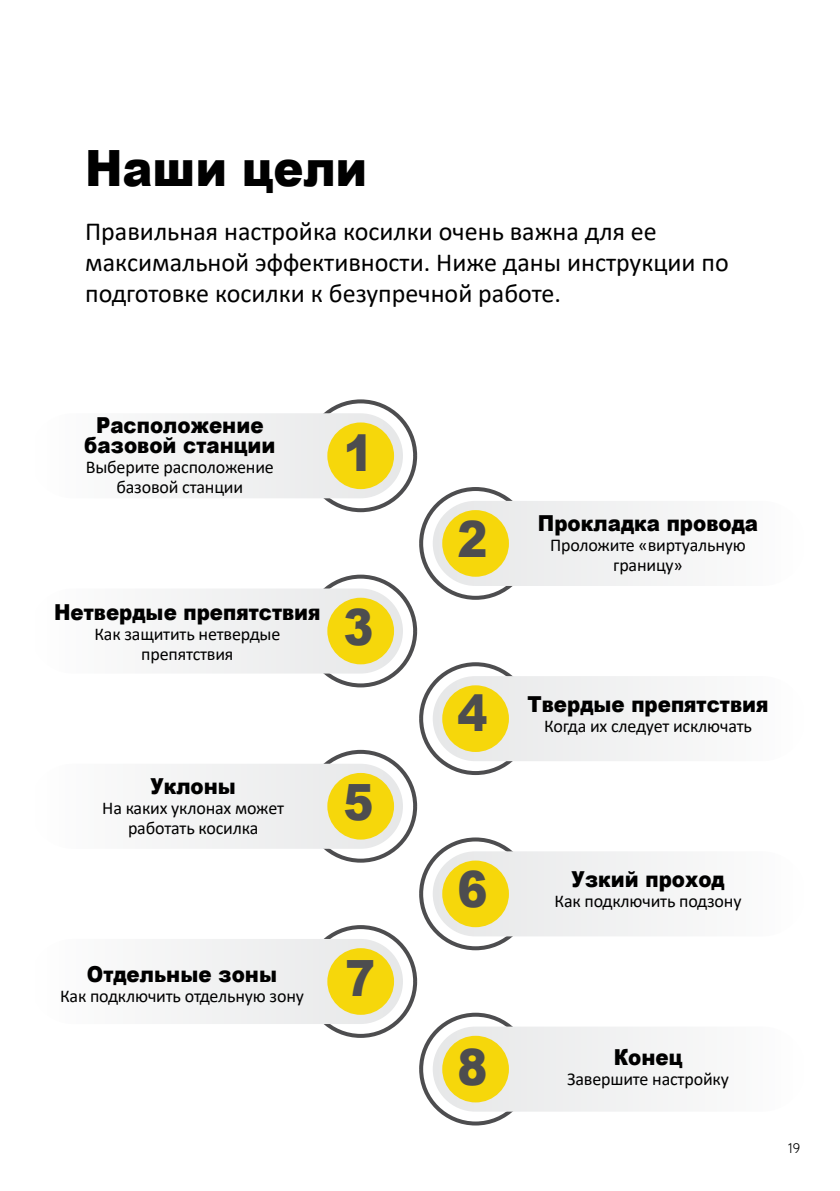
<style>
.page{position:relative;width:840px;height:1191px;background:#fff}
.page>*{position:absolute;margin:0;border:0;box-sizing:border-box;transform-origin:0 0}
.t1{font:900 50px "Arial";color:#000;scale:.9 1}
.t2{font:900 50px "Arial";color:#4d4d4f;scale:.9 1}
.t3{font:26px/31.2px "Calibri";color:#000}
.t4{font:900 22px/20px "Arial";color:#000;text-align:center;scale:.9 1}
.t5{font:18px/20px "Calibri";letter-spacing:-.01em;color:#000;text-align:center}
.t6{font:14px "Aaux Next";color:#000}
</style>
<div class="page">
<svg style="left:419px;top:1012px;width:112px;height:113px"></svg>
<svg style="left:419px;top:837px;width:112px;height:113px"></svg>
<svg style="left:419px;top:662px;width:112px;height:113px"></svg>
<svg style="left:304px;top:574px;width:113px;height:113px"></svg>
<svg style="left:304px;top:750px;width:113px;height:112px"></svg>
<svg style="left:304px;top:925px;width:113px;height:113px"></svg>
<svg style="left:419px;top:487px;width:112px;height:113px"></svg>
<svg style="left:304px;top:399px;width:113px;height:113px"></svg>
<div style="left:30px;top:413px;width:373px;height:85px;background:#f3f3f4;border-radius:43px"></div>
<div style="left:30px;top:588px;width:373px;height:85px;background:#f3f3f4;border-radius:43px"></div>
<div style="left:30px;top:763px;width:373px;height:85px;background:#f3f3f3;border-radius:43px"></div>
<div style="left:30px;top:939px;width:373px;height:85px;background:#f3f3f3;border-radius:43px"></div>
<div style="left:432px;top:501px;width:372px;height:85px;background:#f3f3f3;border-radius:43px"></div>
<div style="left:432px;top:676px;width:372px;height:85px;background:#f3f3f3;border-radius:43px"></div>
<div style="left:432px;top:851px;width:372px;height:85px;background:#f3f3f3;border-radius:43px"></div>
<div style="left:432px;top:1026px;width:372px;height:85px;background:#f3f3f3;border-radius:43px"></div>
<div style="left:327px;top:422px;width:67px;height:67px;background:#f6d70b;border-radius:50%"></div>
<div style="left:327px;top:597px;width:67px;height:67px;background:#f6d70b;border-radius:50%"></div>
<div style="left:327px;top:773px;width:67px;height:66px;background:#f6d70b;border-radius:50%"></div>
<div style="left:327px;top:948px;width:67px;height:66px;background:#f6d70b;border-radius:50%"></div>
<div style="left:442px;top:510px;width:66px;height:67px;background:#f6d70b;border-radius:50%"></div>
<div style="left:442px;top:685px;width:66px;height:67px;background:#f6d70b;border-radius:50%"></div>
<div style="left:442px;top:860px;width:66px;height:67px;background:#f6d70b;border-radius:50%"></div>
<div style="left:442px;top:1035px;width:66px;height:67px;background:#f6d70b;border-radius:50%"></div>
<h1 class="t1" style="left:85px;top:132px;width:315px">Наши цели</h1>
<h2 class="t3" style="left:85px;top:215px;width:645px">Правильная настройка косилки очень важна для ее максимальной эффективности. Ниже даны инструкции по подготовке косилки к безупречной работе.</h2>
<p class="t4" style="left:84px;top:415px;width:214px">Расположение базовой станции</p>
<p class="t5" style="left:86px;top:457px;width:189px">Выберите расположение базовой станции</p>
<h1 class="t2" style="left:343px;top:416px;width:35px">1</h1>
<p class="t4" style="left:54px;top:602px;width:297px">Нетвердые препятствия</p>
<p class="t5" style="left:94px;top:624px;width:187px">Как защитить нетвердые препятствия</p>
<h1 class="t2" style="left:343px;top:590px;width:35px">3</h1>
<p class="t4" style="left:150px;top:775px;width:97px">Уклоны</p>
<p class="t5" style="left:102px;top:797px;width:183px">На каких уклонах может работать косилка</p>
<h1 class="t2" style="left:343px;top:766px;width:35px">5</h1>
<p class="t4" style="left:87px;top:964px;width:213px">Отдельные зоны</p>
<p class="t5" style="left:60px;top:986px;width:245px">Как подключить отдельную зону</p>
<h1 class="t2" style="left:345px;top:941px;width:35px">7</h1>
<h1 class="t2" style="left:457px;top:502px;width:35px">2</h1>
<p class="t4" style="left:537px;top:513px;width:246px">Прокладка провода</p>
<p class="t5" style="left:549px;top:535px;width:197px">Проложите «виртуальную границу»</p>
<h1 class="t2" style="left:457px;top:677px;width:35px">4</h1>
<p class="t4" style="left:527px;top:693px;width:269px">Твердые препятствия</p>
<p class="t5" style="left:543px;top:716px;width:209px">Когда их следует исключать</p>
<h1 class="t2" style="left:457px;top:852px;width:35px">6</h1>
<p class="t4" style="left:571px;top:868px;width:172px">Узкий проход</p>
<p class="t5" style="left:554px;top:890px;width:188px">Как подключить подзону</p>
<h1 class="t2" style="left:457px;top:1031px;width:35px">8</h1>
<p class="t4" style="left:613px;top:1046px;width:78px">Конец</p>
<p class="t5" style="left:566px;top:1068px;width:163px">Завершите настройку</p>
<p class="t6" style="left:787px;top:1139px;width:14px">19</p>
</div>
